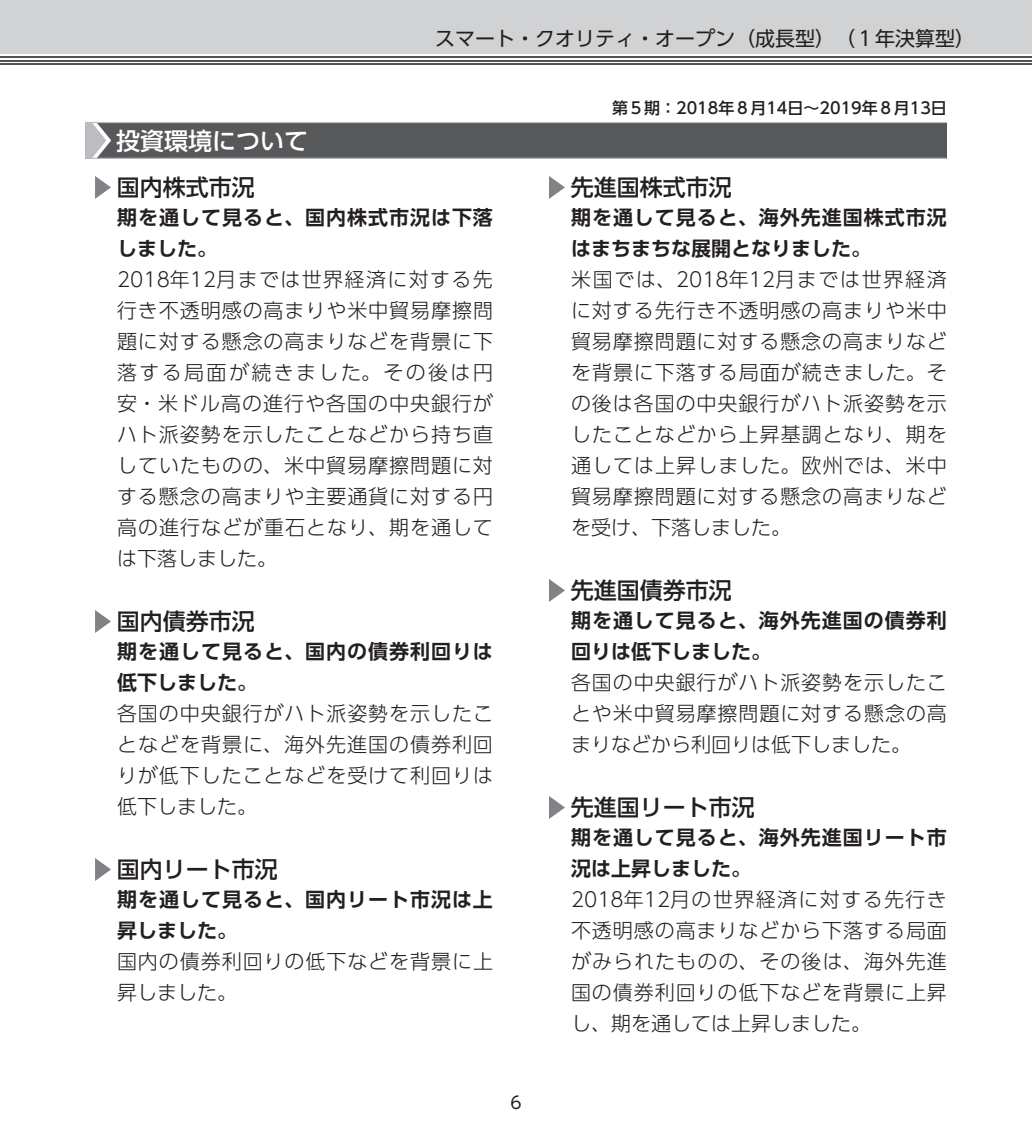
<style>
.page{position:relative;width:1032px;height:1134px;background:#fff}
.page>*{position:absolute;margin:0;border:0;box-sizing:border-box;transform-origin:0 0}
.t1{font:24px "UD Shin Go Pro Medium 90 msp RKSJ H";color:#fff}
.t2{font:23px "UD Shin Go Pro Medium 90 msp RKSJ H";color:#231f20}
.t3{font:20px/31px "UD Shin Go Pro Light 90 msp RKSJ H";letter-spacing:.045em;color:#231f20;text-align:justify}
.t4{font:20px/31px "UD Shin Go Pro De Bold 90 msp RKSJ H";letter-spacing:.05em;color:#231f20}
.t5{font:20px "UD Shin Go Pro Regular 90 msp RKSJ H";color:#231f20}
.t6{font:17px "UD Shin Go Pro Regular 90 msp RKSJ H";color:#231f20}
.t7{font:16px "UD Shin Go Pro Medium 90 msp RKSJ H";color:#231f20}
</style>
<div class="page">
<div style="left:0;top:0;width:1032px;height:54px;background:#d1d2d4"></div>
<hr style="left:0;top:63px;width:1032px;height:2px;background:#535355">
<hr style="left:0;top:60px;width:1032px;height:1px;background:#535355">
<hr style="left:0;top:56px;width:1032px;height:2px;background:#535355">
<div style="left:85px;top:122px;width:862px;height:36px;background:#57585a"></div>
<hr style="left:85px;top:158px;width:861px;height:1px;background:#bcbdc0">
<hr style="left:85px;top:122px;width:862px;height:1px;background:#bcbdc0">
<svg style="left:85px;top:123px;width:26px;height:35px"></svg>
<svg style="left:95px;top:176px;width:16px;height:23px"></svg>
<svg style="left:95px;top:610px;width:16px;height:23px"></svg>
<svg style="left:95px;top:858px;width:16px;height:23px"></svg>
<svg style="left:549px;top:176px;width:16px;height:23px"></svg>
<svg style="left:549px;top:579px;width:16px;height:23px"></svg>
<svg style="left:549px;top:796px;width:16px;height:23px"></svg>
<p class="t5" style="left:435px;top:31px;width:541px">スマート・クオリティ・オープン（成長型）（１年決算型）</p>
<p class="t1" style="left:116px;top:131px;width:194px">投資環境について</p>
<p class="t2" style="left:117px;top:179px;width:139px">国内株式市況</p>
<p class="t4" style="left:117px;top:204px;width:377px">期を通して見ると、国内株式市況は下落しました。</p>
<p class="t3" style="left:117px;top:266px;width:377px">2018年12月までは世界経済に対する先行き不透明感の高まりや米中貿易摩擦問題に対する懸念の高まりなどを背景に下落する局面が続きました。その後は円安・米ドル高の進行や各国の中央銀行がハト派姿勢を示したことなどから持ち直していたものの、米中貿易摩擦問題に対する懸念の高まりや主要通貨に対する円高の進行などが重石となり、期を通しては下落しました。</p>
<p class="t2" style="left:117px;top:613px;width:139px">国内債券市況</p>
<p class="t4" style="left:117px;top:638px;width:377px">期を通して見ると、国内の債券利回りは低下しました。</p>
<p class="t3" style="left:117px;top:700px;width:377px">各国の中央銀行がハト派姿勢を示したことなどを背景に、海外先進国の債券利回りが低下したことなどを受けて利回りは低下しました。</p>
<p class="t2" style="left:117px;top:861px;width:163px">国内リート市況</p>
<p class="t4" style="left:117px;top:886px;width:377px">期を通して見ると、国内リート市況は上昇しました。</p>
<p class="t3" style="left:117px;top:948px;width:377px">国内の債券利回りの低下などを背景に上昇しました。</p>
<p class="t6" style="left:510px;top:1096px;width:13px">6</p>
<p class="t7" style="left:612px;top:102px;width:336px">第５期：2018年８月14日～2019年８月13日</p>
<p class="t2" style="left:571px;top:179px;width:162px">先進国株式市況</p>
<p class="t4" style="left:571px;top:204px;width:377px">期を通して見ると、海外先進国株式市況はまちまちな展開となりました。</p>
<p class="t3" style="left:571px;top:266px;width:377px">米国では、2018年12月までは世界経済に対する先行き不透明感の高まりや米中貿易摩擦問題に対する懸念の高まりなどを背景に下落する局面が続きました。その後は各国の中央銀行がハト派姿勢を示したことなどから上昇基調となり、期を通しては上昇しました。欧州では、米中貿易摩擦問題に対する懸念の高まりなどを受け、下落しました。</p>
<p class="t2" style="left:571px;top:582px;width:162px">先進国債券市況</p>
<p class="t4" style="left:571px;top:607px;width:377px">期を通して見ると、海外先進国の債券利回りは低下しました。</p>
<p class="t3" style="left:571px;top:669px;width:377px">各国の中央銀行がハト派姿勢を示したことや米中貿易摩擦問題に対する懸念の高まりなどから利回りは低下しました。</p>
<p class="t2" style="left:571px;top:799px;width:185px">先進国リート市況</p>
<p class="t4" style="left:571px;top:824px;width:377px">期を通して見ると、海外先進国リート市況は上昇しました。</p>
<p class="t3" style="left:571px;top:886px;width:377px">2018年12月の世界経済に対する先行き不透明感の高まりなどから下落する局面がみられたものの、その後は、海外先進国の債券利回りの低下などを背景に上昇し、期を通しては上昇しました。</p>
</div>
